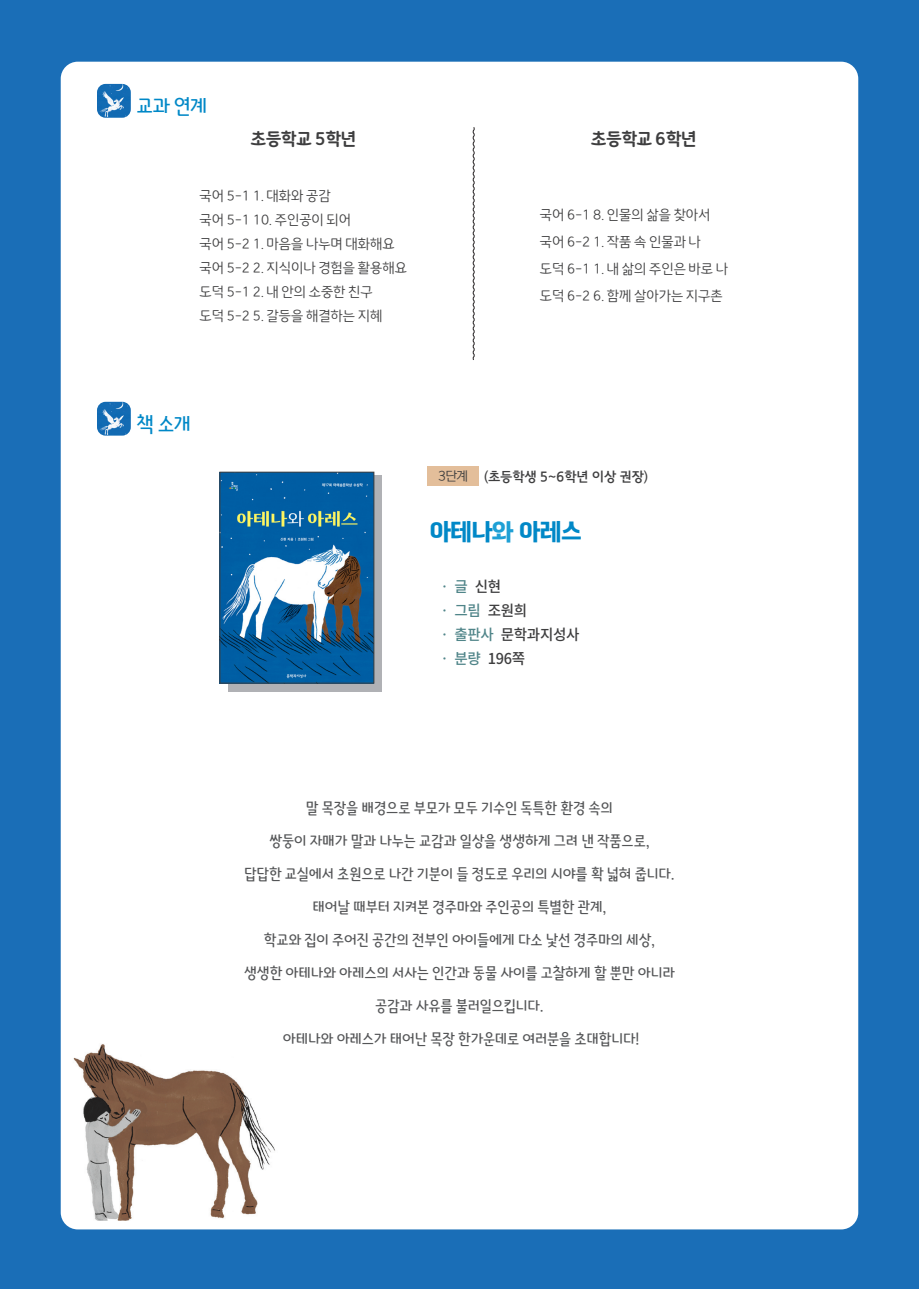
<style>
.page{position:relative;width:919px;height:1289px;background:#fff}
.page>*{position:absolute;margin:0;border:0;box-sizing:border-box;transform-origin:0 0}
.t1{font:22.5px "Suseong Dotum";letter-spacing:-.025em;color:#0088c7}
.t2{font:22.5px "SKYBORI";color:#0088c7}
.t3{font:16.5px/33px "SKYBORI";letter-spacing:-.01em;color:#545557;text-align:center}
.t4{font:16.5px "SOYO Maple Bold";letter-spacing:-.04em;color:#3e3e3f}
.t5{font:500 15px/24px "Noto Sans KR";letter-spacing:-.025em;color:#3e3e3f}
.t6{font:13.5px/24px "SOYO Maple Regular";letter-spacing:-.04em;color:#3e3e3f}
.t7{font:13.5px "Jeju Gothic";letter-spacing:-.025em;color:#3e3e3f}
.s1{font-family:"ONE Mobile OTF Regular";font-size:12.75px}
.s2{color:#1fa0d5}
.s3{color:#508589}
</style>
<div class="page">
<div style="left:0;top:0;width:918px;height:1288px;background:#1a6eb7"></div>
<div style="left:61px;top:62px;width:797px;height:1167px;background:#fff;border-radius:17px"></div>
<svg style="left:472px;top:127px;width:3px;height:233px"></svg>
<div style="left:228px;top:475px;width:154px;height:216px;background:#b0b1b5"></div>
<img style="left:222px;top:474px;width:150px;height:207px">
<div style="left:220px;top:472px;width:154px;height:211px;border:1px solid #3e3e3f"></div>
<div style="left:427px;top:466px;width:52px;height:20px;background:#e3be9a"></div>
<img style="left:97px;top:84px;width:34px;height:34px">
<img style="left:97px;top:402px;width:34px;height:33px">
<img style="left:73px;top:1044px;width:202px;height:176px">
<h1 class="t2" style="left:136px;top:94px;width:73px">교과 연계</h1>
<p class="t4" style="left:250px;top:129px;width:107px">초등학교 5학년</p>
<p class="t4" style="left:591px;top:129px;width:107px">초등학교 6학년</p>
<p class="t6" style="left:199px;top:184px;width:209px">국어 5-1 1. 대화와 공감<br>국어 5-1 10. 주인공이 되어<br>국어 5-2 1. 마음을 나누며 대화해요 국어 5-2 2. 지식이나 경험을 활용해요 도덕 5-1 2. 내 안의 소중한 친구<br>도덕 5-2 5. 갈등을 해결하는 지혜</p>
<p class="t6" style="left:539px;top:202px;width:190px;line-height:27px">국어 6-1 8. 인물의 삶을 찾아서 국어 6-2 1. 작품 속 인물과 나 도덕 6-1 1. 내 삶의 주인은 바로 나 도덕 6-2 6. 함께 살아가는 지구촌</p>
<h1 class="t2" style="left:136px;top:411px;width:56px">책 소개</h1>
<p class="t7" style="left:438px;top:470px;width:212px"><span class="s1">3단계</span> (초등학생 5~6학년 이상 권장)</p>
<h1 class="t1" style="left:429px;top:516px;width:154px">아테나<span class="s2">와</span> 아레스</h1>
<p class="t5" style="left:437px;top:575px;width:143px"><span class="s3">ㆍ 글</span> 신현<br><span class="s3">ㆍ 그림</span> 조원희<br><span class="s3">ㆍ 출판사</span> 문학과지성사<span class="s3">ㆍ 분량</span> 196쪽</p>
<p class="t3" style="left:244px;top:790px;width:432px">말 목장을 배경으로 부모가 모두 기수인 독특한 환경 속의<br>쌍둥이 자매가 말과 나누는 교감과 일상을 생생하게 그려 낸 작품으로,<br>답답한 교실에서 초원으로 나간 기분이 들 정도로 우리의 시야를 확 넓혀 줍니다. 태어날 때부터 지켜본 경주마와 주인공의 특별한 관계,<br>학교와 집이 주어진 공간의 전부인 아이들에게 다소 낯선 경주마의 세상, 생생한 아테나와 아레스의 서사는 인간과 동물 사이를 고찰하게 할 뿐만 아니라 공감과 사유를 불러일으킵니다.<br>아테나와 아레스가 태어난 목장 한가운데로 여러분을 초대합니다!</p>
</div>
